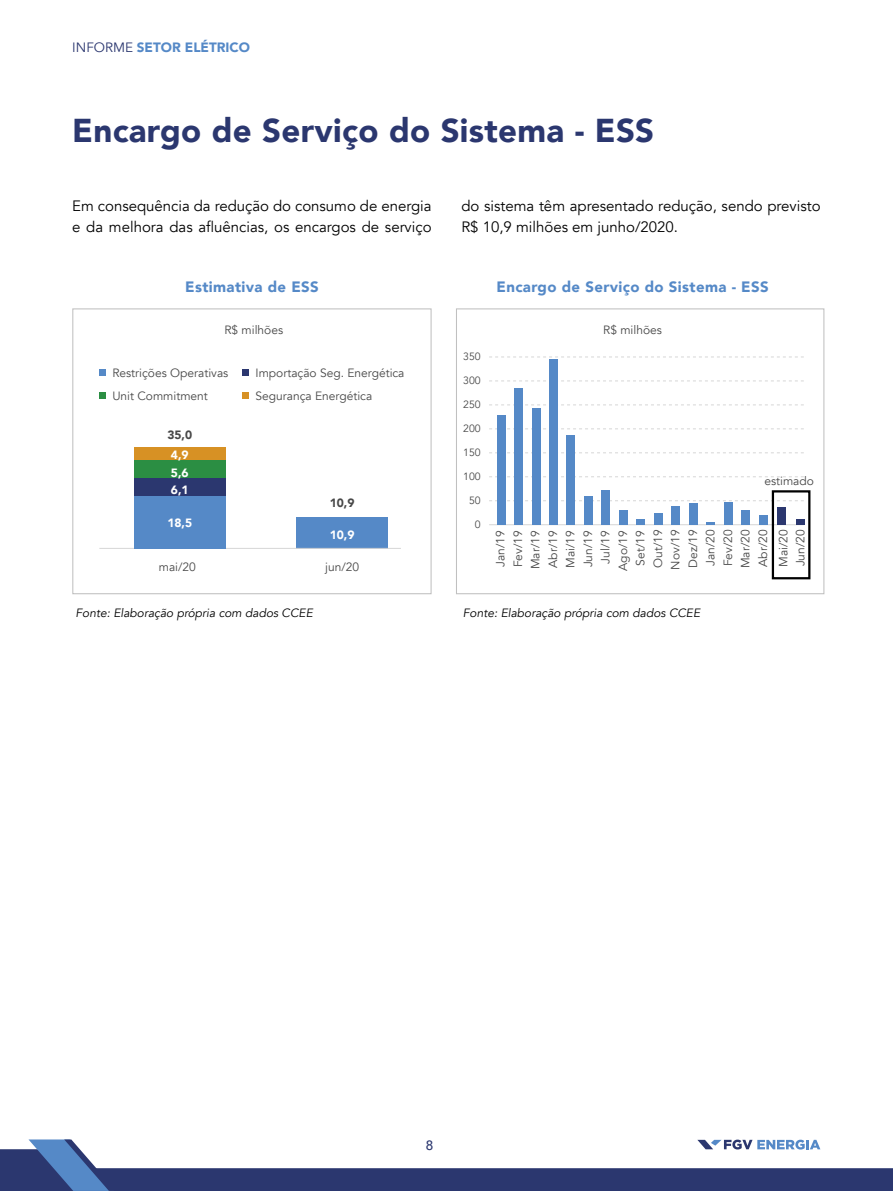
<style>
.page{position:relative;width:893px;height:1191px;background:#fff}
.page>*{position:absolute;margin:0;border:0;box-sizing:border-box;transform-origin:0 0}
.t1{font:900 33px "Avenir";letter-spacing:.01em;color:#2b376f}
.t2{font:15px/21px "Avenir";color:#000}
.t3{font:900 15px "Avenir";letter-spacing:.025em;color:#5589c7}
.t4{font:900 13.5px "Avenir";color:#5589c7}
.t5{font:500 13.5px "Avenir";color:#2b376f}
.t6{font:12px/17.5px "Avenir";color:#484848}
.t7{font:italic 12px "Avenir";color:#000}
.t8{font:900 12px/17.2px "Avenir";color:#fff;text-align:justify}
.t9{font:900 12px "Avenir";color:#484848}
.t10{font:10.5px "Avenir";color:#484848}
.s1{font-weight:400;color:#2b376f}
</style>
<div class="page">
<svg style="left:489px;top:356px;width:315px;height:1px"></svg>
<svg style="left:489px;top:380px;width:315px;height:1px"></svg>
<svg style="left:489px;top:404px;width:315px;height:1px"></svg>
<svg style="left:489px;top:428px;width:315px;height:1px"></svg>
<svg style="left:489px;top:452px;width:315px;height:1px"></svg>
<svg style="left:489px;top:476px;width:315px;height:1px"></svg>
<svg style="left:489px;top:500px;width:315px;height:1px"></svg>
<hr style="left:489px;top:524px;width:315px;height:1px;background:#d6d6d6">
<div style="left:497px;top:415px;width:8px;height:109px;background:#5589c7"></div>
<div style="left:514px;top:388px;width:9px;height:136px;background:#5589c7"></div>
<div style="left:532px;top:408px;width:8px;height:116px;background:#5589c7"></div>
<div style="left:549px;top:359px;width:9px;height:165px;background:#5589c7"></div>
<div style="left:567px;top:435px;width:8px;height:89px;background:#5589c7"></div>
<div style="left:584px;top:496px;width:9px;height:28px;background:#5589c7"></div>
<div style="left:602px;top:490px;width:8px;height:34px;background:#5589c7"></div>
<div style="left:619px;top:510px;width:9px;height:14px;background:#5589c7"></div>
<div style="left:637px;top:519px;width:8px;height:5px;background:#5589c7"></div>
<div style="left:654px;top:512px;width:9px;height:12px;background:#5589c7"></div>
<div style="left:672px;top:506px;width:8px;height:18px;background:#5589c7"></div>
<div style="left:689px;top:503px;width:8px;height:21px;background:#5589c7"></div>
<svg style="left:706px;top:522px;width:9px;height:2px"></svg>
<div style="left:724px;top:502px;width:8px;height:22px;background:#5589c7"></div>
<div style="left:741px;top:510px;width:9px;height:14px;background:#5589c7"></div>
<div style="left:777px;top:507px;width:9px;height:17px;background:#2b376f"></div>
<div style="left:759px;top:515px;width:8px;height:9px;background:#5589c7"></div>
<div style="left:796px;top:519px;width:8px;height:5px;background:#2b376f"></div>
<div style="left:772px;top:490px;width:38px;height:89px;border:2px solid #000"></div>
<div style="left:456px;top:308px;width:368px;height:286px;border:1px solid #c0c0c0"></div>
<div style="left:134px;top:447px;width:92px;height:62px;background:#d79124"></div>
<div style="left:296px;top:517px;width:92px;height:32px;background:#5589c7"></div>
<hr style="left:99px;top:548px;width:302px;height:1px;background:#d6d6d6">
<div style="left:72px;top:308px;width:360px;height:286px;border:1px solid #c0c0c0"></div>
<div style="left:134px;top:460px;width:92px;height:62px;background:#2b8e43"></div>
<div style="left:134px;top:478px;width:92px;height:62px;background:#2b376f"></div>
<div style="left:134px;top:496px;width:92px;height:53px;background:#5589c7"></div>
<div style="left:99px;top:369px;width:7px;height:6px;background:#5589c7"></div>
<div style="left:99px;top:392px;width:7px;height:6px;background:#2b8e43"></div>
<svg style="left:243px;top:369px;width:6px;height:6px"></svg>
<svg style="left:243px;top:392px;width:6px;height:6px"></svg>
<svg style="left:0;top:1139px;width:893px;height:52px"></svg>
<p class="t4" style="left:72px;top:35px;width:179px"><span class="s1">INFORME</span> SETOR ELÉTRICO</p>
<h1 class="t1" style="left:72px;top:102px;width:583px">Encargo de Serviço do Sistema - ESS</h1>
<p class="t2" style="left:72px;top:196px;width:361px">Em consequência da redução do consumo de energia e da melhora das afluências, os encargos de serviço</p>
<p class="t2" style="left:461px;top:196px;width:361px">do sistema têm apresentado redução, sendo previsto<br>R$ 10,9 milhões em junho/2020.</p>
<p class="t3" style="left:185px;top:274px;width:135px">Estimativa de ESS</p>
<p class="t6" style="left:224px;top:321px;width:60px">R$ milhões</p>
<p class="t6" style="left:112px;top:361px;width:117px;line-height:23.2px">Restrições Operativas<br>Unit Commitment</p>
<p class="t6" style="left:256px;top:361px;width:150px;line-height:23.2px">Importação Seg. Energética<br>Segurança Energética</p>
<p class="t9" style="left:167px;top:424px;width:26px">35,0</p>
<p class="t8" style="left:171px;top:446px;width:19px">4,9<br>5,6<br>6,1</p>
<p class="t8" style="left:167px;top:514px;width:26px">18,5</p>
<p class="t9" style="left:330px;top:493px;width:26px">10,9</p>
<p class="t8" style="left:330px;top:526px;width:26px">10,9</p>
<p class="t6" style="left:159px;top:558px;width:39px">mai/20</p>
<p class="t6" style="left:325px;top:558px;width:36px">jun/20</p>
<p class="t7" style="left:76px;top:606px;width:239px">Fonte: Elaboração própria com dados CCEE</p>
<p class="t3" style="left:497px;top:274px;width:274px">Encargo de Serviço do Sistema - ESS</p>
<p class="t10" style="left:463px;top:350px;width:19px">350</p>
<p class="t10" style="left:463px;top:374px;width:19px">300</p>
<p class="t10" style="left:463px;top:398px;width:19px">250</p>
<p class="t10" style="left:463px;top:422px;width:19px">200</p>
<p class="t10" style="left:463px;top:446px;width:19px">150</p>
<p class="t10" style="left:463px;top:470px;width:19px">100</p>
<p class="t10" style="left:469px;top:494px;width:13px">50</p>
<p class="t10" style="left:475px;top:518px;width:7px">0</p>
<p class="t6" style="left:603px;top:321px;width:60px">R$ milhões</p>
<p class="t6" style="left:764px;top:472px;width:51px">estimado</p>
<p class="t6" style="left:492px;top:571px;width:43px;text-align:center;rotate:-90deg">Jan/19<br>Fev/19<br>Mar/19<br>Abr/19<br>Mai/19<br>Jun/19<br>Jul/19<br>Ago/19<br>Set/19<br>Out/19<br>Nov/19<br>Dez/19<br>Jan/20<br>Fev/20<br>Mar/20<br>Abr/20</p>
<p class="t6" style="left:775px;top:567px;width:39px;line-height:17px;rotate:-90deg">Mai/20<br>Jun/20</p>
<p class="t7" style="left:463px;top:606px;width:239px">Fonte: Elaboração própria com dados CCEE</p>
<p class="t5" style="left:426px;top:1133px;width:9px">8</p>
</div>
